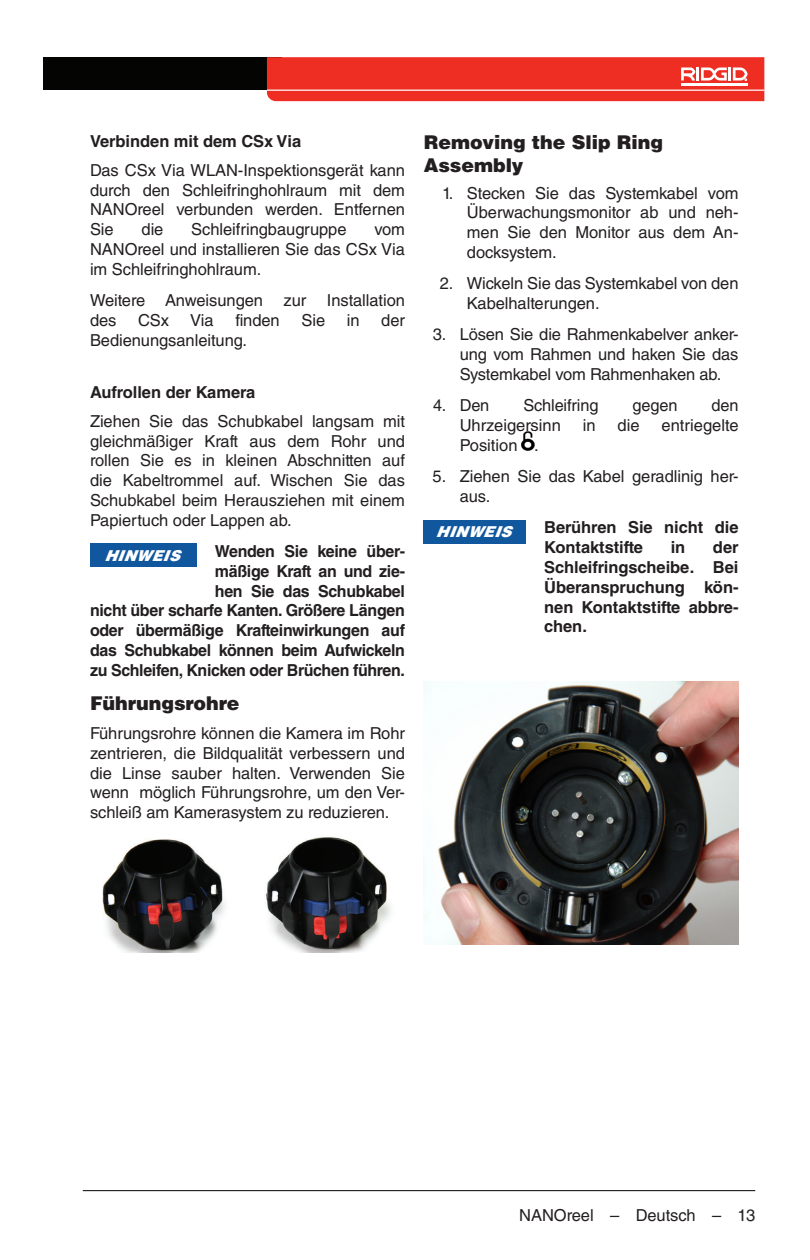
<style>
.page{position:relative;width:810px;height:1260px;background:#fff}
.page>*{position:absolute;margin:0;border:0;box-sizing:border-box;transform-origin:0 0}
.Head_2____h2_-_half{font:900 19px/22.8px "Helvetica LT Std";letter-spacing:-.005em;color:#231f20}
.Head_2___h2{font:900 19px "Helvetica LT Std";letter-spacing:-.005em;color:#231f20}
.Basic_Normal___bn{font:16.4px/19.8px "Helvetica LT Std";letter-spacing:-.005em;color:#231f20;text-align:justify}
.Basic_Bold___bb{font:700 16.4px/19.8px "Helvetica LT Std";letter-spacing:-.02em;color:#231f20;text-align:right}
.Basic_Bold___bb_-_ha{font:700 16.4px/19.8px "Helvetica LT Std";letter-spacing:-.005em;color:#231f20}
.Head_3___h3_-_half{font:700 16.4px "Helvetica LT Std";letter-spacing:-.005em;color:#231f20}
.Notice{font:italic 900 15px "Helvetica LT Std";letter-spacing:.02em;color:#fff}
</style>
<div class="page">
<div style="left:44px;top:57px;width:238px;height:33px;background:#040503"></div>
<svg style="left:267px;top:57px;width:497px;height:44px;background:#ef3b30"></svg>
<hr style="left:83px;top:1190px;width:672px;height:1px;background:#000">
<div style="left:90px;top:544px;width:107px;height:23px;background:#10579d"></div>
<img style="left:102px;top:837px;width:289px;height:116px">
<img style="left:522px;top:431px;width:12px;height:20px">
<div style="left:424px;top:520px;width:102px;height:23px;background:#10579d"></div>
<img style="left:424px;top:681px;width:315px;height:264px">
<p class="Head_3___h3_-_half" style="left:90px;top:131px;width:213px">Verbinden mit dem CSx Via</p>
<p class="Basic_Normal___bn" style="left:90px;top:160px;width:317px">Das CSx Via WLAN-Inspektionsgerät kann durch den Schleifringhohlraum mit dem NANOreel verbunden werden. Entfernen Sie</p>
<p class="Basic_Normal___bn" style="left:142px;top:219px;width:23px">die</p>
<p class="Basic_Normal___bn" style="left:191px;top:219px;width:157px">Schleifringbaugruppe</p>
<p class="Basic_Normal___bn" style="left:90px;top:219px;width:317px;text-indent:284px">vom NANOreel und installieren Sie das CSx Via im Schleifringhohlraum.</p>
<p class="Basic_Normal___bn" style="left:90px;top:290px;width:316px">Weitere Anweisungen zur Installation des</p>
<p class="Basic_Normal___bn" style="left:138px;top:310px;width:33px">CSx</p>
<p class="Basic_Normal___bn" style="left:190px;top:310px;width:25px">Via</p>
<p class="Basic_Normal___bn" style="left:235px;top:310px;width:46px">finden</p>
<p class="Basic_Normal___bn" style="left:301px;top:310px;width:25px">Sie</p>
<p class="Basic_Normal___bn" style="left:347px;top:310px;width:14px">in</p>
<p class="Basic_Normal___bn" style="left:381px;top:310px;width:25px">der</p>
<p class="Basic_Normal___bn" style="left:90px;top:330px;width:159px">Bedienungsanleitung.</p>
<p class="Head_3___h3_-_half" style="left:90px;top:382px;width:167px">Aufrollen der Kamera</p>
<p class="Basic_Normal___bn" style="left:90px;top:411px;width:317px">Ziehen Sie das Schubkabel langsam mit gleichmäßiger Kraft aus dem Rohr und rollen Sie es in kleinen Abschnitten auf die Kabeltrommel auf. Wischen Sie das Schubkabel beim Herausziehen mit einem Papiertuch oder Lappen ab.</p>
<p class="Notice" style="left:104px;top:546px;width:77px">HINWEIS</p>
<p class="Basic_Bold___bb" style="left:90px;top:541px;width:317px">Wenden Sie keine über-<br>mäßige Kraft an und zie-<br>hen Sie das Schubkabel<br>nicht über scharfe Kanten. Größere Längen oder übermäßige Krafteinwirkungen auf das Schubkabel können beim Aufwickeln zu Schleifen, Knicken oder Brüchen führen.</p>
<p class="Head_2___h2" style="left:90px;top:691px;width:151px">Führungsrohre</p>
<p class="Basic_Normal___bn" style="left:90px;top:723px;width:317px">Führungsrohre können die Kamera im Rohr zentrieren, die Bildqualität verbessern und die Linse sauber halten. Verwenden Sie wenn möglich Führungsrohre, um den Ver&shy;schleiß am Kamerasystem zu reduzieren.</p>
<p class="Head_2____h2_-_half" style="left:424px;top:130px;width:241px">Removing the Slip Ring<br>Assembly</p>
<p class="Basic_Normal___bn" style="left:467px;top:183px;width:273px;text-indent:-25px">1. Stecken Sie das Systemkabel vom Überwachungsmonitor ab und neh&shy;men Sie den Monitor aus dem An&shy;docksystem.</p>
<p class="Basic_Normal___bn" style="left:467px;top:274px;width:273px;text-indent:-27px">2. Wickeln Sie das Systemkabel von den<br>Kabelhalterungen.</p>
<p class="Basic_Normal___bn" style="left:460px;top:325px;width:280px;text-indent:-27px">3. Lösen Sie die Rahmenkabelver anker&shy;ung vom Rahmen und haken Sie das Systemkabel vom Rahmenhaken ab.</p>
<p class="Basic_Normal___bn" style="left:433px;top:396px;width:58px">4. Den</p>
<p class="Basic_Normal___bn" style="left:524px;top:396px;width:76px">Schleifring</p>
<p class="Basic_Normal___bn" style="left:633px;top:396px;width:46px">gegen</p>
<p class="Basic_Normal___bn" style="left:712px;top:396px;width:28px">den</p>
<p class="Basic_Normal___bn" style="left:460px;top:415px;width:103px">Uhrzeigersinn</p>
<p class="Basic_Normal___bn" style="left:583px;top:415px;width:14px">in</p>
<p class="Basic_Normal___bn" style="left:618px;top:415px;width:24px">die</p>
<p class="Basic_Normal___bn" style="left:662px;top:415px;width:78px">entriegelte</p>
<p class="Basic_Normal___bn" style="left:460px;top:435px;width:80px">Position .</p>
<p class="Basic_Normal___bn" style="left:460px;top:467px;width:280px;text-indent:-27px">5. Ziehen Sie das Kabel geradlinig her&shy;aus.</p>
<p class="Notice" style="left:436px;top:522px;width:77px">HINWEIS</p>
<p class="Basic_Bold___bb_-_ha" style="left:544px;top:517px;width:196px">Berühren Sie nicht die<br>Kontaktstifte</p>
<p class="Basic_Bold___bb_-_ha" style="left:671px;top:537px;width:16px">in</p>
<p class="Basic_Bold___bb_-_ha" style="left:544px;top:537px;width:196px;text-align:justify;text-indent:169px">der Schleifringscheibe. Bei Überanspruchung kön&shy;nen Kontaktstifte abbre&shy;chen.</p>
<p class="Basic_Normal___bn" style="left:519px;top:1205px;width:238px">NANOreel – Deutsch – 13</p>
</div>
